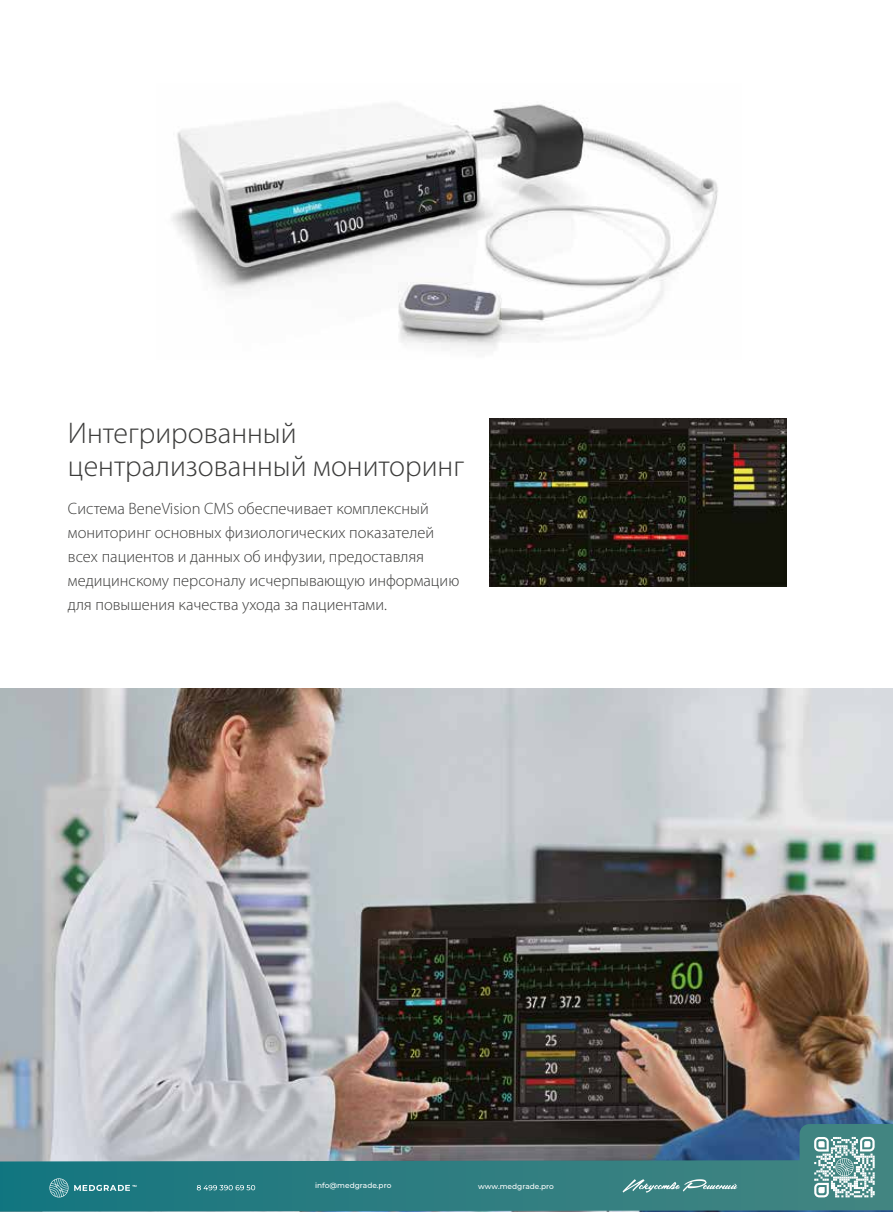
<style>
.page{position:relative;width:893px;height:1212px;background:#fff}
.page>*{position:absolute;margin:0;border:0;box-sizing:border-box;transform-origin:0 0}
.t1{font:300 30px/33px "Myriad Pro";color:#3c3c3b}
.t2{font:300 16.5px/24px "Myriad Pro";color:#3c3c3b}
.t3{font:500 7.5px "Montserrat";color:#fff}
</style>
<div class="page">
<img style="left:0;top:688px;width:893px;height:524px">
<img style="left:489px;top:419px;width:298px;height:167px">
<img style="left:171px;top:104px;width:547px;height:244px">
<svg style="left:0;top:1124px;width:893px;height:87px;background:#4d7e84"></svg>
<svg style="left:197px;top:1185px;width:58px;height:5px"></svg>
<svg style="left:74px;top:1185px;width:62px;height:6px"></svg>
<svg style="left:49px;top:1178px;width:19px;height:19px"></svg>
<svg style="left:623px;top:1179px;width:114px;height:13px"></svg>
<svg style="left:814px;top:1137px;width:61px;height:60px"></svg>
<h1 class="t1" style="left:68px;top:417px;width:398px">Интегрированный централизованный мониторинг</h1>
<p class="t2" style="left:68px;top:497px;width:393px">Система BeneVision CMS обеспечивает комплексный мониторинг основных физиологических показателей всех пациентов и данных об инфузии, предоставляя медицинскому персоналу исчерпывающую информацию для повышения качества ухода за пациентами.</p>
<p class="t3" style="left:315px;top:1180px;width:78px">info@medgrade.pro</p>
<p class="t3" style="left:478px;top:1181px;width:77px">www.medgrade.pro</p>
</div>
